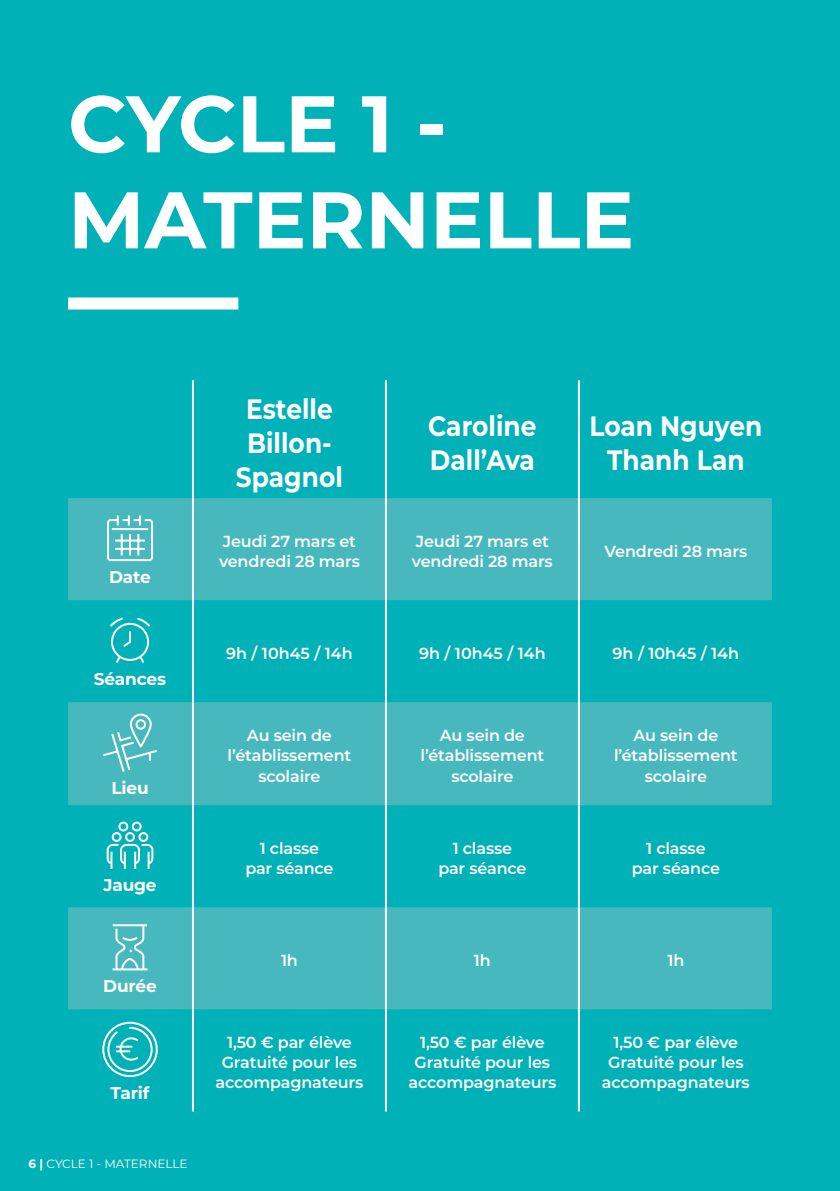
<style>
.page{position:relative;width:840px;height:1191px;background:#fff}
.page>*{position:absolute;margin:0;border:0;box-sizing:border-box;transform-origin:0 0}
.t1{font:700 80px/96px "Montserrat";color:#fff}
.t2{font:700 28px/34px "Montserrat";color:#fff;text-align:center;scale:.89 1}
.t3{font:700 17px "Montserrat";letter-spacing:-.01em;color:#fff}
.t4{font:600 16px/20px "Montserrat";letter-spacing:-.01em;color:#fff;text-align:center}
.t5{font:12px "Montserrat";color:#fff}
.s1{font-weight:700}
</style>
<div class="page">
<div style="left:0;top:0;width:839px;height:1191px;background:#00b1b7"></div>
<div style="left:68px;top:297px;width:170px;height:12px;background:#fff"></div>
<svg style="left:68px;top:498px;width:703px;height:511px;fill:#47b9be"></svg>
<hr style="left:192px;top:380px;width:2px;height:118px;background:#fff">
<hr style="left:385px;top:380px;width:2px;height:118px;background:#fff">
<hr style="left:577px;top:380px;width:2px;height:118px;background:#fff">
<hr style="left:192px;top:498px;width:2px;height:102px;background:#fff">
<hr style="left:385px;top:498px;width:2px;height:102px;background:#fff">
<hr style="left:577px;top:498px;width:2px;height:102px;background:#fff">
<hr style="left:192px;top:600px;width:2px;height:102px;background:#fff">
<hr style="left:385px;top:600px;width:2px;height:102px;background:#fff">
<hr style="left:577px;top:600px;width:2px;height:102px;background:#fff">
<hr style="left:192px;top:702px;width:2px;height:103px;background:#fff">
<hr style="left:385px;top:702px;width:2px;height:103px;background:#fff">
<hr style="left:577px;top:702px;width:2px;height:103px;background:#fff">
<hr style="left:192px;top:805px;width:2px;height:102px;background:#fff">
<hr style="left:385px;top:805px;width:2px;height:102px;background:#fff">
<hr style="left:577px;top:805px;width:2px;height:102px;background:#fff">
<hr style="left:192px;top:907px;width:2px;height:102px;background:#fff">
<hr style="left:385px;top:907px;width:2px;height:102px;background:#fff">
<hr style="left:577px;top:907px;width:2px;height:102px;background:#fff">
<hr style="left:192px;top:1009px;width:2px;height:102px;background:#fff">
<hr style="left:385px;top:1009px;width:2px;height:102px;background:#fff">
<hr style="left:577px;top:1009px;width:2px;height:102px;background:#fff">
<svg style="left:106px;top:516px;width:48px;height:46px"></svg>
<hr style="left:115px;top:539px;width:30px;height:2px;background:#fff">
<hr style="left:115px;top:548px;width:30px;height:2px;background:#fff">
<hr style="left:129px;top:534px;width:2px;height:21px;background:#fff">
<hr style="left:121px;top:534px;width:2px;height:21px;background:#fff">
<hr style="left:137px;top:534px;width:2px;height:21px;background:#fff">
<svg style="left:108px;top:616px;width:44px;height:48px"></svg>
<div style="left:111px;top:623px;width:38px;height:38px;border:2px solid #fff;border-radius:50%"></div>
<svg style="left:101px;top:712px;width:58px;height:62px"></svg>
<svg style="left:106px;top:820px;width:48px;height:51px"></svg>
<hr style="left:113px;top:924px;width:34px;height:2px;background:#fff">
<svg style="left:114px;top:924px;width:31px;height:48px"></svg>
<hr style="left:112px;top:968px;width:35px;height:2px;background:#fff">
<div style="left:102px;top:1021px;width:56px;height:56px;border:2px solid #fff;border-radius:50%"></div>
<svg style="left:106px;top:1025px;width:47px;height:48px"></svg>
<h1 class="t1" style="left:68px;top:72px;width:567px">CYCLE 1 -<br>MATERNELLE</h1>
<h2 class="t2" style="left:236px;top:390px;width:122px">Estelle<br>Billon-<br>Spagnol</h2>
<h2 class="t2" style="left:428px;top:407px;width:123px;text-align:left">Caroline<br>Dall’Ava</h2>
<h2 class="t2" style="left:589px;top:407px;width:196px">Loan Nguyen<br>Thanh Lan</h2>
<p class="t3" style="left:109px;top:565px;width:43px">Date</p>
<p class="t3" style="left:94px;top:666px;width:74px">Séances</p>
<p class="t3" style="left:111px;top:775px;width:39px">Lieu</p>
<p class="t3" style="left:103px;top:872px;width:55px">Jauge</p>
<p class="t3" style="left:103px;top:974px;width:55px">Durée</p>
<p class="t3" style="left:110px;top:1080px;width:40px">Tarif</p>
<p class="t5" style="left:28px;top:1156px;width:161px"><span class="s1">6 |</span> CYCLE 1 - MATERNELLE</p>
<p class="t4" style="left:219px;top:530px;width:142px;text-align:left">Jeudi 27 mars et vendredi 28 mars</p>
<p class="t4" style="left:412px;top:530px;width:142px;text-align:left">Jeudi 27 mars et vendredi 28 mars</p>
<p class="t4" style="left:604px;top:540px;width:144px">Vendredi 28 mars</p>
<p class="t4" style="left:226px;top:642px;width:128px">9h / 10h45 / 14h</p>
<p class="t4" style="left:419px;top:642px;width:128px">9h / 10h45 / 14h</p>
<p class="t4" style="left:612px;top:642px;width:128px">9h / 10h45 / 14h</p>
<p class="t4" style="left:227px;top:725px;width:125px">Au sein de l’établissement scolaire</p>
<p class="t4" style="left:420px;top:725px;width:125px">Au sein de l’établissement scolaire</p>
<p class="t4" style="left:613px;top:725px;width:125px">Au sein de l’établissement scolaire</p>
<p class="t4" style="left:245px;top:837px;width:90px">1 classe par séance</p>
<p class="t4" style="left:438px;top:837px;width:90px">1 classe par séance</p>
<p class="t4" style="left:631px;top:837px;width:90px">1 classe par séance</p>
<p class="t4" style="left:281px;top:949px;width:18px">1h</p>
<p class="t4" style="left:473px;top:949px;width:18px">1h</p>
<p class="t4" style="left:667px;top:949px;width:18px">1h</p>
<p class="t4" style="left:215px;top:1031px;width:149px">1,50 € par élève<br>Gratuité pour les accompagnateurs</p>
<p class="t4" style="left:408px;top:1031px;width:149px">1,50 € par élève<br>Gratuité pour les accompagnateurs</p>
<p class="t4" style="left:601px;top:1031px;width:149px">1,50 € par élève<br>Gratuité pour les accompagnateurs</p>
</div>
